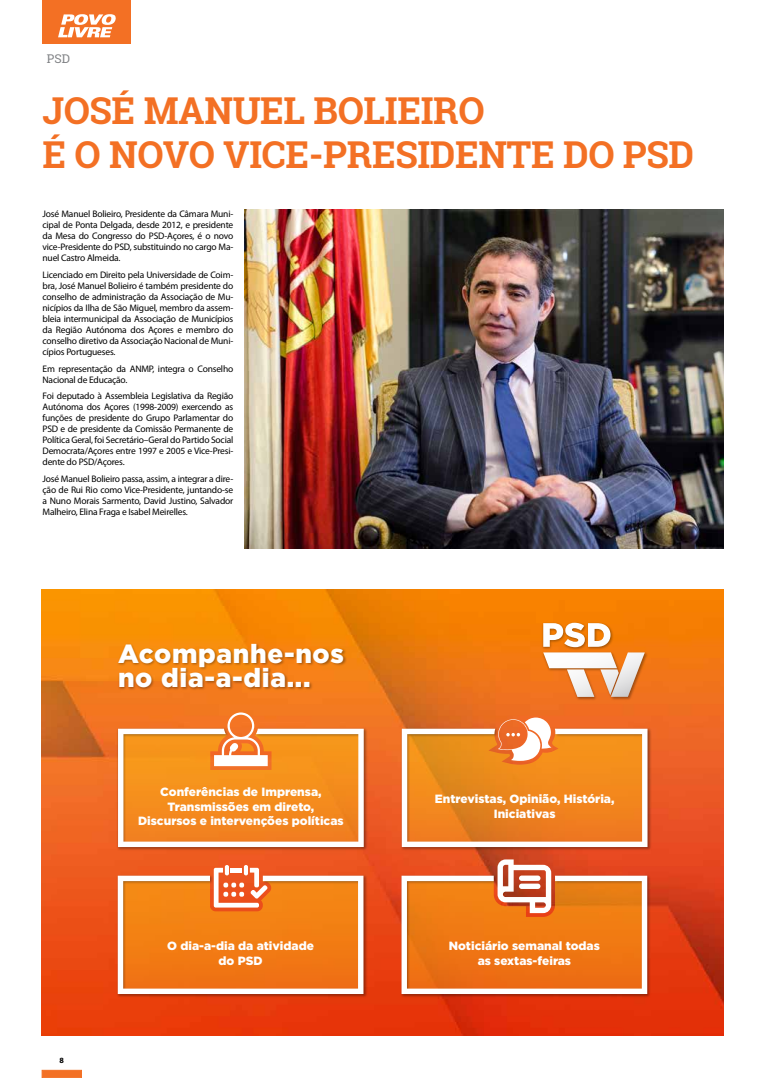
<style>
.page{position:relative;width:766px;height:1078px;background:#fff}
.page>*{position:absolute;margin:0;border:0;box-sizing:border-box;transform-origin:0 0}
.t1{font:700 37px/44.4px "Roboto Slab";letter-spacing:-.01em;color:#f37024}
.t2{font:900 26.2px/24.1px "Gotham";letter-spacing:.025em;color:#fff}
.t3{font:12px "Roboto Slab";color:#808285}
.t4{font:900 11.9px/14.6px "Gotham";color:#fff;text-align:center}
.t5{font:9.5px/11px "Myriad Pro";letter-spacing:-.02em;color:#000;text-align:justify}
.t6{font:700 8px "Myriad Pro";color:#000}
</style>
<div class="page">
<div style="left:42px;top:1069px;width:40px;height:8px;background:#f37024;border:1px solid #f37024"></div>
<div style="left:43px;top:0;width:88px;height:44px;background:#f37024"></div>
<svg style="left:58px;top:14px;width:58px;height:23px"></svg>
<img style="left:42px;top:589px;width:681px;height:446px">
<img style="left:541px;top:620px;width:108px;height:81px">
<svg style="left:543px;top:622px;width:101px;height:74px"></svg>
<img style="left:116px;top:726px;width:252px;height:125px">
<svg style="left:118px;top:712px;width:245px;height:134px;background:#f4973a"></svg>
<img style="left:399px;top:726px;width:253px;height:125px">
<img style="left:115px;top:873px;width:253px;height:125px">
<svg style="left:118px;top:867px;width:245px;height:126px;background:#f28831"></svg>
<img style="left:399px;top:873px;width:252px;height:125px">
<svg style="left:401px;top:859px;width:246px;height:134px;background:#eb8134"></svg>
<img style="left:116px;top:638px;width:233px;height:61px">
<svg style="left:401px;top:717px;width:246px;height:129px;background:#ed923b"></svg>
<img style="left:244px;top:210px;width:479px;height:338px">
<p class="t3" style="left:47px;top:51px;width:25px">PSD</p>
<h1 class="t1" style="left:43px;top:88px;width:653px">JOSÉ MANUEL BOLIEIRO<br>É O NOVO VICE-PRESIDENTE DO PSD</h1>
<p class="t5" style="left:43px;top:208px;width:192px">José Manuel Bolieiro, Presidente da Câmara Muni&shy;cipal de Ponta Delgada, desde 2012, e presidente da Mesa do Congresso do PSD-Açores, é o novo vice-Presidente do PSD, substituindo no cargo Ma&shy;nuel Castro Almeida.</p>
<p class="t5" style="left:43px;top:269px;width:192px">Licenciado em Direito pela Universidade de Coim&shy;bra, José Manuel Bolieiro é também presidente do conselho de administração da Associação de Mu&shy;nicípios da Ilha de São Miguel, membro da assem&shy;bleia intermunicipal da Associação de Municípios da Região Autónoma dos Açores e membro do conselho diretivo da Associação Nacional de Muni&shy;cípios Portugueses.</p>
<p class="t5" style="left:43px;top:362px;width:192px">Em representação da ANMP, integra o Conselho<br>Nacional de Educação.</p>
<p class="t5" style="left:43px;top:390px;width:192px">Foi deputado à Assembleia Legislativa da Região Autónoma dos Açores (1998-2009) exercendo as funções de presidente do Grupo Parlamentar do PSD e de presidente da Comissão Permanente de Política Geral, foi Secretário–Geral do Partido Social Democrata/Açores entre 1997 e 2005 e Vice-Presi&shy;dente do PSD/Açores.</p>
<p class="t5" style="left:43px;top:473px;width:192px">José Manuel Bolieiro passa, assim, a integrar a dire&shy;ção de Rui Rio como Vice-Presidente, juntando-se a Nuno Morais Sarmento, David Justino, Salvador Malheiro, Elina Fraga e Isabel Meirelles.</p>
<h2 class="t2" style="left:118px;top:641px;width:227px">Acompanhe-nos no dia-a-dia...</h2>
<p class="t4" style="left:138px;top:784px;width:207px">Conferências de Imprensa,<br>Transmissões em direto,<br>Discursos e intervenções políticas</p>
<p class="t4" style="left:434px;top:791px;width:181px">Entrevistas, Opinião, História,<br>Iniciativas</p>
<p class="t6" style="left:60px;top:1054px;width:6px">8</p>
<p class="t4" style="left:167px;top:938px;width:148px">O dia-a-dia da atividade do PSD</p>
<p class="t4" style="left:448px;top:938px;width:152px">Noticiário semanal todas as sextas-feiras</p>
</div>
